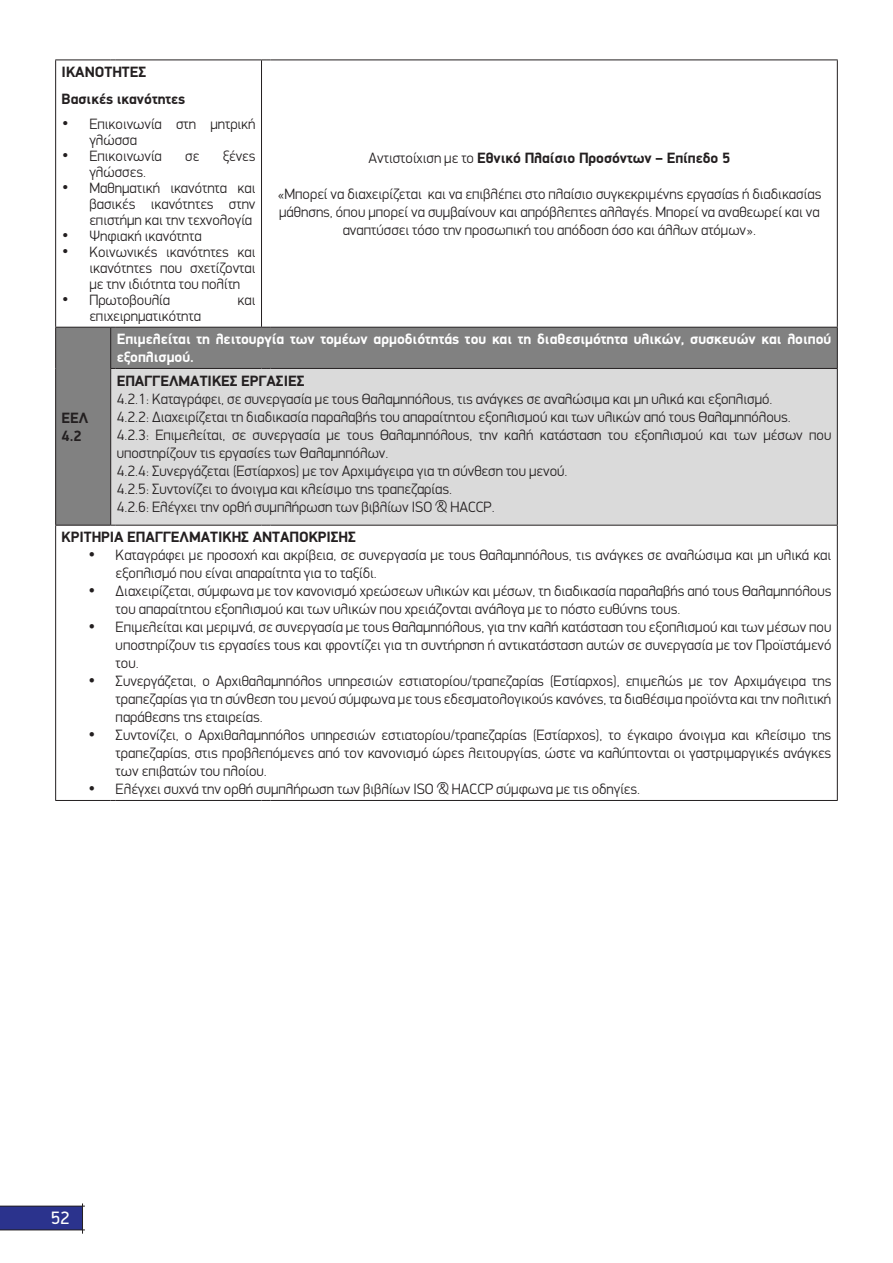
<style>
.page{position:relative;width:893px;height:1263px;background:#fff}
.page>*{position:absolute;margin:0;border:0;box-sizing:border-box;transform-origin:0 0}
.t1{font:18px "PF Din Display";color:#fff}
.t2{font:300 15px/18px "PF Din Display";color:#231f20;text-align:justify}
.t3{font:700 15px/27px "PF Din Display";color:#231f20}
.t4{font:700 15px/18px "PF Din Display";color:#fff}
.s1{font-family:"Arial";font-weight:400;font-size:16.5px}
.s2{font-weight:300}
</style>
<div class="page">
<div style="left:0;top:1206px;width:82px;height:24px;background:#2b338d"></div>
<hr style="left:0;top:1206px;width:85px;height:1px;background:#231f20">
<hr style="left:0;top:1229px;width:85px;height:1px;background:#231f20">
<hr style="left:82px;top:1203px;width:1px;height:30px;background:#231f20">
<svg style="left:56px;top:61px;width:781px;height:266px"></svg>
<div style="left:56px;top:328px;width:781px;height:197px;background:#818181"></div>
<div style="left:111px;top:368px;width:726px;height:157px;background:#dadada"></div>
<hr style="left:55px;top:60px;width:56px;height:1px;background:#231f20">
<hr style="left:55px;top:60px;width:1px;height:267px;background:#231f20">
<hr style="left:115px;top:60px;width:146px;height:1px;background:#231f20">
<hr style="left:261px;top:60px;width:1px;height:267px;background:#231f20">
<hr style="left:270px;top:60px;width:568px;height:1px;background:#231f20">
<hr style="left:837px;top:60px;width:1px;height:267px;background:#231f20">
<hr style="left:55px;top:327px;width:56px;height:1px;background:#231f20">
<hr style="left:55px;top:328px;width:1px;height:40px;background:#231f20">
<hr style="left:110px;top:328px;width:1px;height:40px;background:#231f20">
<hr style="left:115px;top:327px;width:146px;height:1px;background:#231f20">
<hr style="left:270px;top:327px;width:568px;height:1px;background:#231f20">
<hr style="left:837px;top:328px;width:1px;height:40px;background:#231f20">
<hr style="left:55px;top:368px;width:1px;height:157px;background:#231f20">
<hr style="left:110px;top:369px;width:1px;height:156px;background:#231f20">
<hr style="left:115px;top:368px;width:146px;height:1px;background:#231f20">
<hr style="left:270px;top:368px;width:568px;height:1px;background:#231f20">
<hr style="left:837px;top:369px;width:1px;height:156px;background:#231f20">
<hr style="left:55px;top:525px;width:1px;height:275px;background:#231f20">
<hr style="left:837px;top:525px;width:1px;height:275px;background:#231f20">
<hr style="left:55px;top:800px;width:56px;height:1px;background:#231f20">
<hr style="left:115px;top:800px;width:146px;height:1px;background:#231f20">
<hr style="left:270px;top:800px;width:568px;height:1px;background:#231f20">
<hr style="left:55px;top:525px;width:56px;height:1px;background:#231f20">
<hr style="left:115px;top:525px;width:146px;height:1px;background:#231f20">
<hr style="left:270px;top:525px;width:568px;height:1px;background:#231f20">
<p class="t3" style="left:62px;top:58px;width:125px">ΙΚΑΝΟΤΗΤΕΣ<br>Βασικές ικανότητες</p>
<p class="t2" style="left:89px;top:116px;width:168px;line-height:16px;text-indent:-27px"><span class="s1">•</span> Επικοινωνία στη μητρική γλώσσα</p>
<p class="t2" style="left:62px;top:147px;width:101px"><span class="s1">•</span> Επικοινωνία</p>
<p class="t2" style="left:185px;top:147px;width:16px">σε</p>
<p class="t2" style="left:223px;top:147px;width:34px">ξένες</p>
<p class="t2" style="left:89px;top:163px;width:58px">γλώσσες.</p>
<p class="t2" style="left:89px;top:180px;width:168px;line-height:16px;text-indent:-27px"><span class="s1">•</span> Μαθηματική ικανότητα και βασικές ικανότητες στην επιστήμη και την τεχνολογία</p>
<p class="t2" style="left:62px;top:227px;width:141px"><span class="s1">•</span> Ψηφιακή ικανότητα</p>
<p class="t2" style="left:89px;top:244px;width:168px;line-height:16px;text-indent:-27px"><span class="s1">•</span> Κοινωνικές ικανότητες και ικανότητες που σχετίζονται με την ιδιότητα του πολίτη</p>
<p class="t2" style="left:62px;top:291px;width:109px"><span class="s1">•</span> Πρωτοβουλία</p>
<p class="t2" style="left:238px;top:291px;width:19px">και</p>
<p class="t2" style="left:89px;top:307px;width:113px">επιχειρηματικότητα</p>
<p class="t3" style="left:369px;top:144px;width:363px"><span class="s2">Αντιστοίχιση με το</span> Εθνικό Πλαίσιο Προσόντων – Επίπεδο 5</p>
<p class="t2" style="left:277px;top:185px;width:545px;text-align:center">«Μπορεί να διαχειρίζεται και να επιβλέπει στο πλαίσιο συγκεκριμένης εργασίας ή διαδικασίας μάθησης, όπου μπορεί να συμβαίνουν και απρόβλεπτες αλλαγές. Μπορεί να αναθεωρεί και να αναπτύσσει τόσο την προσωπική του απόδοση όσο και άλλων ατόμων».</p>
<p class="t4" style="left:117px;top:330px;width:716px">Επιμελείται τη λειτουργία των τομέων αρμοδιότητάς του και τη διαθεσιμότητα υλικών, συσκευών και λοιπού εξοπλισμού.</p>
<p class="t3" style="left:117px;top:367px;width:189px">ΕΠΑΓΓΕΛΜΑΤΙΚΕΣ ΕΡΓΑΣΙΕΣ</p>
<p class="t2" style="left:117px;top:390px;width:716px;text-align:left">4.2.1: Καταγράφει, σε συνεργασία με τους Θαλαμηπόλους, τις ανάγκες σε αναλώσιμα και μη υλικά και εξοπλισμό.<br>4.2.2: Διαχειρίζεται τη διαδικασία παραλαβής του απαραίτητου εξοπλισμού και των υλικών από τους Θαλαμηπόλους.<br>4.2.3: Επιμελείται, σε συνεργασία με τους Θαλαμηπόλους, την καλή κατάσταση του εξοπλισμού και των μέσων που υποστηρίζουν τις εργασίες των Θαλαμηπόλων.<br>4.2.4: Συνεργάζεται (Εστίαρχος) με τον Αρχιμάγειρα για τη σύνθεση του μενού.<br>4.2.5: Συντονίζει το άνοιγμα και κλείσιμο της τραπεζαρίας.<br>4.2.6: Ελέγχει την ορθή συμπλήρωση των βιβλίων ISO &amp; HACCP.</p>
<p class="t3" style="left:62px;top:524px;width:296px">ΚΡΙΤΗΡΙΑ ΕΠΑΓΓΕΛΜΑΤΙΚΗΣ ΑΝΤΑΠΟΚΡΙΣΗΣ</p>
<p class="t2" style="left:116px;top:546px;width:717px;text-indent:-27px">• Καταγράφει με προσοχή και ακρίβεια, σε συνεργασία με τους Θαλαμηπόλους, τις ανάγκες σε αναλώσιμα και μη υλικά και εξοπλισμό που είναι απαραίτητα για το ταξίδι.</p>
<p class="t2" style="left:116px;top:582px;width:717px;text-indent:-27px">• Διαχειρίζεται, σύμφωνα με τον κανονισμό χρεώσεων υλικών και μέσων, τη διαδικασία παραλαβής από τους Θαλαμηπόλους του απαραίτητου εξοπλισμού και των υλικών που χρειάζονται ανάλογα με το πόστο ευθύνης τους.</p>
<p class="t2" style="left:116px;top:618px;width:717px;text-indent:-27px">• Επιμελείται και μεριμνά, σε συνεργασία με τους Θαλαμηπόλους, για την καλή κατάσταση του εξοπλισμού και των μέσων που υποστηρίζουν τις εργασίες τους και φροντίζει για τη συντήρηση ή αντικατάσταση αυτών σε συνεργασία με τον Προϊστάμενό του.</p>
<p class="t2" style="left:116px;top:672px;width:717px;text-indent:-27px">• Συνεργάζεται, ο Αρχιθαλαμηπόλος υπηρεσιών εστιατορίου/τραπεζαρίας (Εστίαρχος), επιμελώς με τον Αρχιμάγειρα της τραπεζαρίας για τη σύνθεση του μενού σύμφωνα με τους εδεσματολογικούς κανόνες, τα διαθέσιμα προϊόντα και την πολιτική παράθεσης της εταιρείας.</p>
<p class="t2" style="left:116px;top:726px;width:717px;text-indent:-27px">• Συντονίζει, ο Αρχιθαλαμηπόλος υπηρεσιών εστιατορίου/τραπεζαρίας (Εστίαρχος), το έγκαιρο άνοιγμα και κλείσιμο της τραπεζαρίας, στις προβλεπόμενες από τον κανονισμό ώρες λειτουργίας, ώστε να καλύπτονται οι γαστριμαργικές ανάγκες των επιβατών του πλοίου.</p>
<p class="t2" style="left:89px;top:780px;width:553px">• Ελέγχει συχνά την ορθή συμπλήρωση των βιβλίων ISO &amp; HACCP σύμφωνα με τις οδηγίες.</p>
<p class="t3" style="left:62px;top:408px;width:28px;line-height:18px">ΕΕΛ<br>4.2</p>
<p class="t1" style="left:51px;top:1207px;width:20px">52</p>
</div>
